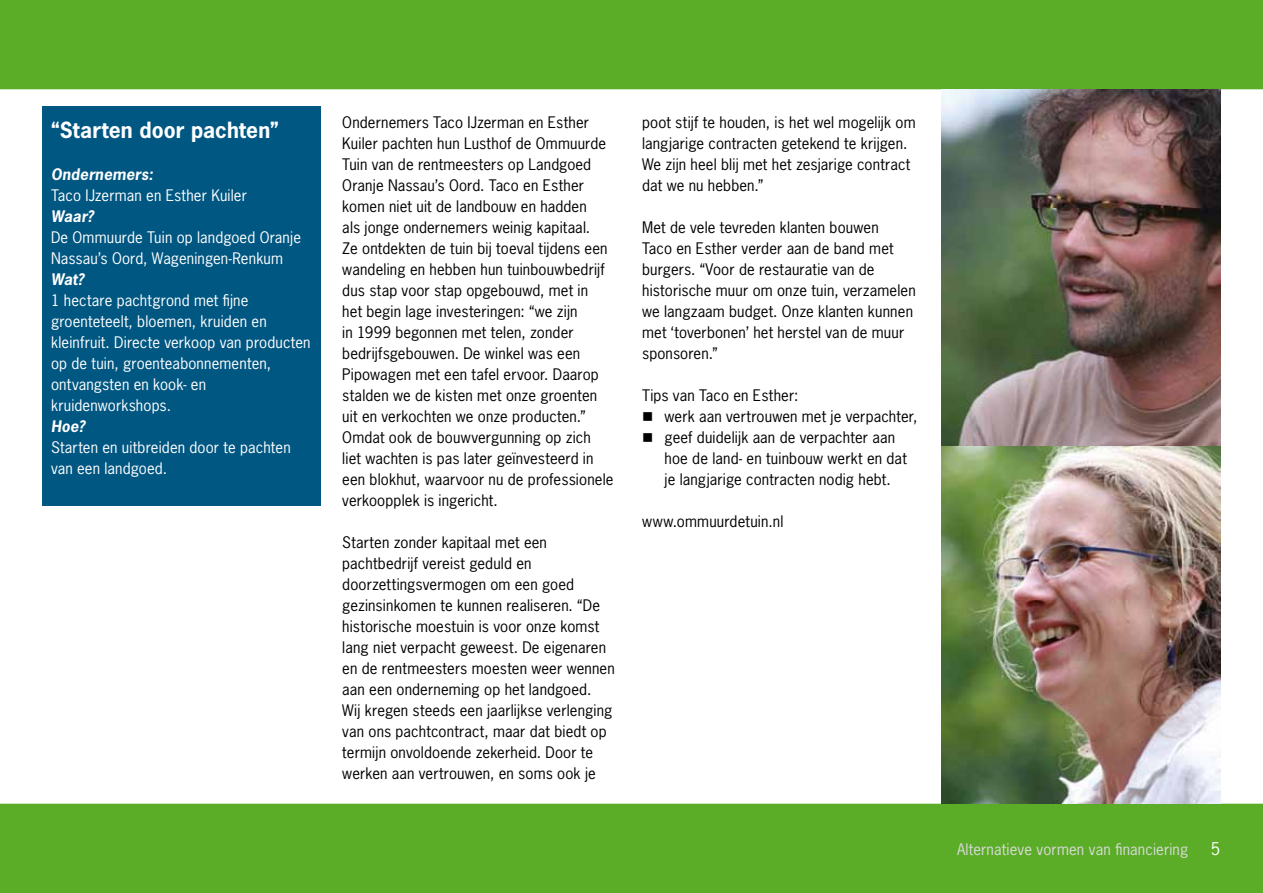
<style>
.page{position:relative;width:1263px;height:893px;background:#fff}
.page>*{position:absolute;margin:0;border:0;box-sizing:border-box;transform-origin:0 0}
.t1{font:700 21px "News Gothic Std";letter-spacing:.005em;color:#fff}
.t2{font:16.5px "News Gothic Std";color:#fff}
.t3{font:15px/21px "News Gothic Std";letter-spacing:.01em;color:#000}
.t4{font:15px/21px "News Gothic Std";letter-spacing:.01em;color:#fff}
.t5{font:15px "News Gothic Std";letter-spacing:.01em;color:#d9dadb}
.t6{font:italic 700 15px "News Gothic Std";letter-spacing:.015em;color:#fff}
</style>
<div class="page">
<div style="left:0;top:0;width:1263px;height:89px;background:#5bac26"></div>
<div style="left:0;top:804px;width:1263px;height:89px;background:#5bac26"></div>
<div style="left:43px;top:106px;width:278px;height:400px;background:#005782"></div>
<img style="left:942px;top:89px;width:278px;height:715px">
<h1 class="t1" style="left:51px;top:116px;width:229px">“Starten door pachten”</h1>
<p class="t6" style="left:51px;top:164px;width:104px">Ondernemers:</p>
<p class="t4" style="left:51px;top:185px;width:197px">Taco IJzerman en Esther Kuiler</p>
<p class="t6" style="left:51px;top:206px;width:44px">Waar?</p>
<p class="t4" style="left:51px;top:227px;width:252px">De Ommuurde Tuin op landgoed Oranje<br>Nassau’s Oord, Wageningen-Renkum</p>
<p class="t6" style="left:51px;top:269px;width:35px">Wat?</p>
<p class="t4" style="left:51px;top:290px;width:261px">1 hectare pachtgrond met fijne groenteteelt, bloemen, kruiden en kleinfruit. Directe verkoop van producten op de tuin, groenteabonnementen, ontvangsten en kook- en kruidenworkshops.</p>
<p class="t6" style="left:51px;top:416px;width:36px">Hoe?</p>
<p class="t4" style="left:51px;top:437px;width:241px">Starten en uitbreiden door te pachten van een landgoed.</p>
<p class="t3" style="left:342px;top:111px;width:273px">Ondernemers Taco IJzerman en Esther Kuiler pachten hun Lusthof de Ommuurde Tuin van de rentmeesters op Landgoed Oranje Nassau’s Oord. Taco en Esther komen niet uit de landbouw en hadden<br>als jonge ondernemers weinig kapitaal.<br>Ze ontdekten de tuin bij toeval tijdens een wandeling en hebben hun tuinbouwbedrijf dus stap voor stap opgebouwd, met in<br>het begin lage investeringen: “we zijn<br>in 1999 begonnen met telen, zonder bedrijfsgebouwen. De winkel was een Pipowagen met een tafel ervoor. Daarop stalden we de kisten met onze groenten uit en verkochten we onze producten.” Omdat ook de bouwvergunning op zich<br>liet wachten is pas later geïnvesteerd in een blokhut, waarvoor nu de professionele verkoopplek is ingericht.</p>
<p class="t3" style="left:342px;top:531px;width:274px">Starten zonder kapitaal met een pachtbedrijf vereist geduld en doorzettingsvermogen om een goed gezinsinkomen te kunnen realiseren. “De historische moestuin is voor onze komst lang niet verpacht geweest. De eigenaren en de rentmeesters moesten weer wennen aan een onderneming op het landgoed.<br>Wij kregen steeds een jaarlijkse verlenging van ons pachtcontract, maar dat biedt op termijn onvoldoende zekerheid. Door te werken aan vertrouwen, en soms ook je</p>
<p class="t3" style="left:642px;top:111px;width:275px">poot stijf te houden, is het wel mogelijk om langjarige contracten getekend te krijgen.<br>We zijn heel blij met het zesjarige contract dat we nu hebben.”</p>
<p class="t3" style="left:642px;top:216px;width:275px">Met de vele tevreden klanten bouwen<br>Taco en Esther verder aan de band met burgers. “Voor de restauratie van de historische muur om onze tuin, verzamelen we langzaam budget. Onze klanten kunnen met ‘toverbonen’ het herstel van de muur sponsoren.”</p>
<p class="t3" style="left:665px;top:384px;width:254px;text-indent:-22px">Tips van Taco en Esther:<br>werk aan vertrouwen met je verpachter, geef duidelijk aan de verpachter aan hoe de land- en tuinbouw werkt en dat je langjarige contracten nodig hebt.</p>
<p class="t3" style="left:642px;top:510px;width:143px">www.ommuurdetuin.nl</p>
<p class="t5" style="left:957px;top:839px;width:233px">Alternatieve vormen van financiering</p>
<p class="t2" style="left:1211px;top:838px;width:11px">5</p>
</div>
